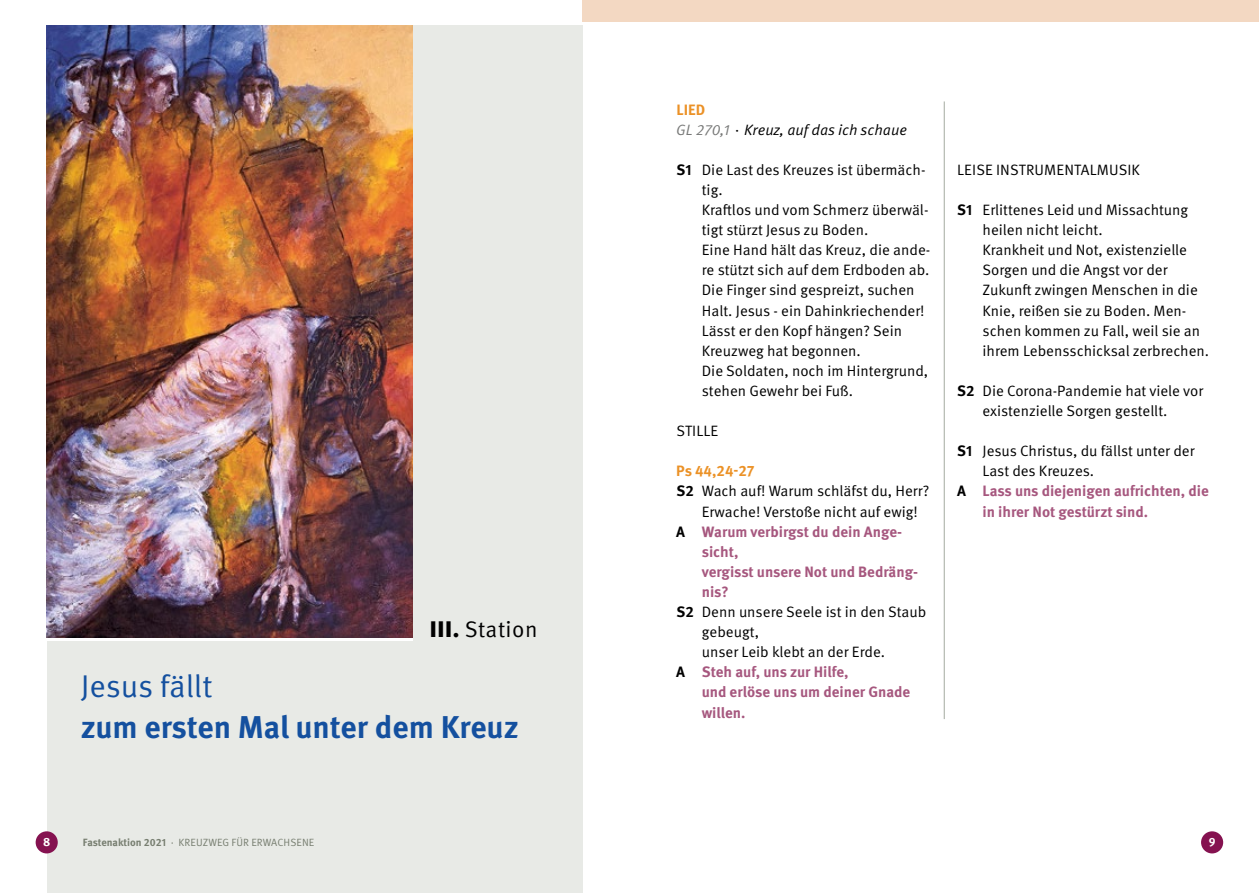
<style>
.page{position:relative;width:1259px;height:893px;background:#fff}
.page>*{position:absolute;margin:0;border:0;box-sizing:border-box;transform-origin:0 0}
.t1{font:700 31.5px "Meta Pro";letter-spacing:-.005em;color:#14509f}
.t2{font:31.5px "Meta Pro Norm";letter-spacing:-.005em;color:#14509f}
.t3{font:22.5px "Meta Pro Norm";letter-spacing:.02em;color:#000}
.t4{font:15px/20.1px "Meta Pro Norm";color:#000}
.t5{font:700 15px/20.1px "Meta Pro";color:#a6577e}
.t6{font:15px "Meta Pro Norm Ita";color:#000}
.t7{font:700 15px "Meta Pro";color:#eb9126}
.t8{font:700 12px "Meta Pro";color:#fff}
.t9{font:10.5px "Meta Pro Norm";letter-spacing:.01em;color:#777e70}
.s1{font-family:"Meta Pro";font-weight:900}
.s2{color:#787978}
.s3{font-family:"Meta Pro";font-weight:700}
.s4{color:#000}
</style>
<div class="page">
<div style="left:47px;top:26px;width:536px;height:867px;background:#e8eae6"></div>
<div style="left:36px;top:831px;width:22px;height:22px;background:#851250;border-radius:50%"></div>
<div style="left:1201px;top:831px;width:22px;height:22px;background:#851250;border-radius:50%"></div>
<img style="left:47px;top:26px;width:365px;height:611px">
<hr style="left:944px;top:101px;width:1px;height:618px;background:#a4aaa0">
<div style="left:583px;top:0;width:676px;height:21px;background:#f3d8c2"></div>
<h2 class="t3" style="left:430px;top:612px;width:109px"><span class="s1">III.</span> Station</h2>
<h1 class="t2" style="left:81px;top:663px;width:133px">Jesus fällt</h1>
<h1 class="t1" style="left:81px;top:702px;width:439px">zum ersten Mal unter dem Kreuz</h1>
<p class="t7" style="left:676px;top:98px;width:31px">LIED</p>
<p class="t6" style="left:676px;top:118px;width:232px"><span class="s2">GL 270,1</span> · Kreuz, auf das ich schaue</p>
<p class="t4" style="left:702px;top:159px;width:230px;text-indent:-25px"><span class="s3">S1</span> Die Last des Kreuzes ist übermäch&shy;tig.<br>Kraftlos und vom Schmerz überwäl&shy;tigt stürzt Jesus zu Boden.<br>Eine Hand hält das Kreuz, die ande&shy;re stützt sich auf dem Erdboden ab.<br>Die Finger sind gespreizt, suchen<br>Halt. Jesus - ein Dahinkriechender!<br>Lässt er den Kopf hängen? Sein<br>Kreuzweg hat begonnen.<br>Die Soldaten, noch im Hintergrund, stehen Gewehr bei Fuß.</p>
<p class="t4" style="left:676px;top:420px;width:43px">STILLE</p>
<p class="t7" style="left:676px;top:459px;width:80px">Ps 44,24-27</p>
<p class="t4" style="left:702px;top:480px;width:229px;text-indent:-25px"><span class="s3">S2</span> Wach auf! Warum schläfst du, Herr?<br>Erwache! Verstoße nicht auf ewig!</p>
<p class="t5" style="left:702px;top:520px;width:218px;text-indent:-26px"><span class="s4">A</span> Warum verbirgst du dein Ange&shy;sicht,<br>vergisst unsere Not und Bedräng&shy;nis?</p>
<p class="t4" style="left:702px;top:601px;width:226px;text-indent:-25px"><span class="s3">S2</span> Denn unsere Seele ist in den Staub gebeugt,<br>unser Leib klebt an der Erde.</p>
<p class="t5" style="left:702px;top:661px;width:210px;text-indent:-26px"><span class="s4">A</span> Steh auf, uns zur Hilfe,<br>und erlöse uns um deiner Gnade willen.</p>
<p class="t4" style="left:957px;top:159px;width:184px">LEISE INSTRUMENTALMUSIK</p>
<p class="t4" style="left:982px;top:199px;width:228px;text-indent:-25px"><span class="s3">S1</span> Erlittenes Leid und Missachtung heilen nicht leicht.<br>Krankheit und Not, existenzielle<br>Sorgen und die Angst vor der<br>Zukunft zwingen Menschen in die<br>Knie, reißen sie zu Boden. Men&shy;schen kommen zu Fall, weil sie an ihrem Lebensschicksal zerbrechen.</p>
<p class="t4" style="left:982px;top:380px;width:222px;text-indent:-25px"><span class="s3">S2</span> Die Corona-Pandemie hat viele vor existenzielle Sorgen gestellt.</p>
<p class="t4" style="left:982px;top:440px;width:214px;text-indent:-25px"><span class="s3">S1</span> Jesus Christus, du fällst unter der<br>Last des Kreuzes.</p>
<p class="t5" style="left:982px;top:480px;width:228px;text-indent:-26px"><span class="s4">A</span> Lass uns diejenigen aufrichten, die in ihrer Not gestürzt sind.</p>
<p class="t8" style="left:43px;top:833px;width:9px">8</p>
<p class="t9" style="left:83px;top:834px;width:233px"><span class="s3">Fastenaktion 2021</span> · KREUZWEG FÜR ERWACHSENE</p>
<p class="t8" style="left:1208px;top:833px;width:8px">9</p>
</div>
